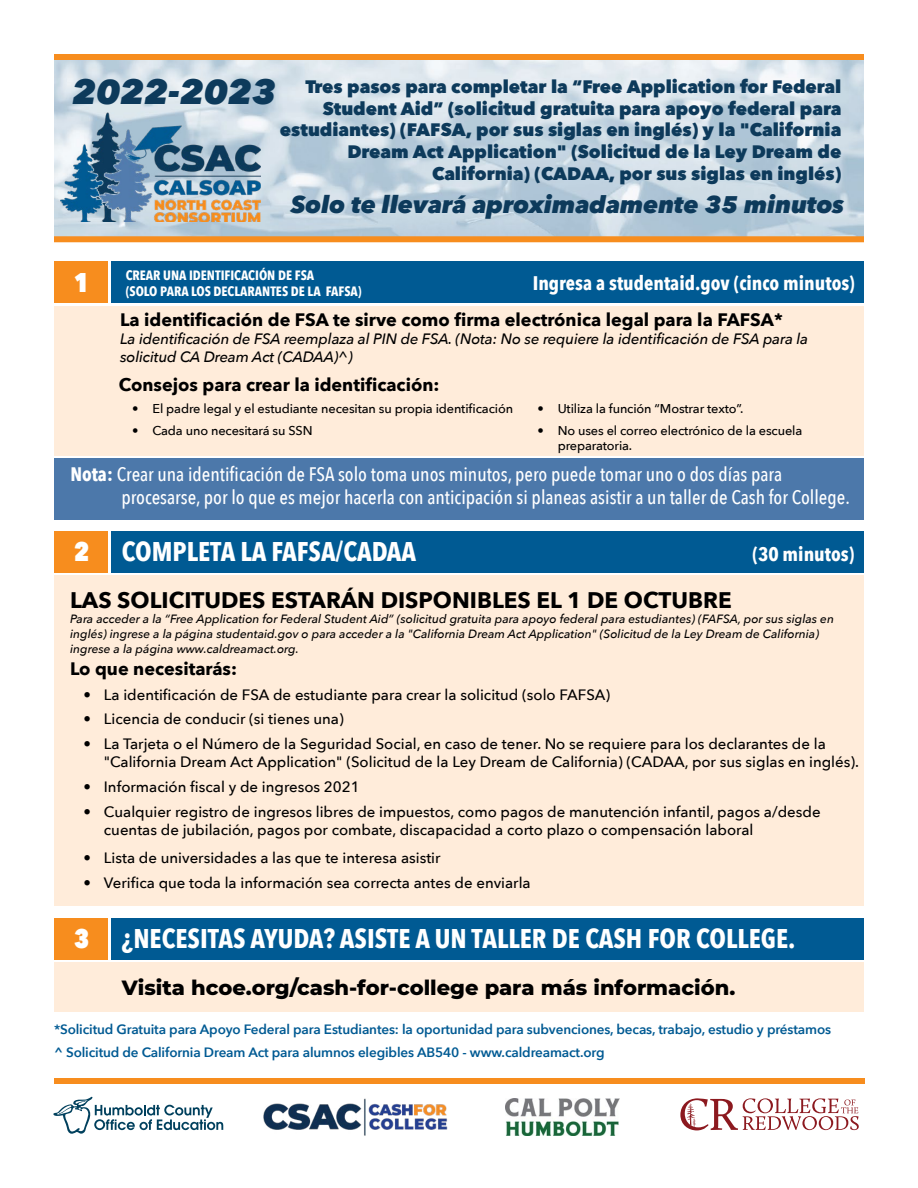
<style>
.page{position:relative;width:918px;height:1188px;background:#fff}
.page>*{position:absolute;margin:0;border:0;box-sizing:border-box;transform-origin:0 0}
.t1{font:italic 800 34.5px "Avenir Next";color:#0d3a5b}
.t2{font:700 27px "Avenir Next Condensed";color:#fff}
.t3{font:800 27px "Avenir Next Condensed";color:#fff}
.t4{font:italic 800 24px "Avenir Next";color:#0d3a5b}
.t5{font:700 22.5px "Avenir Next";color:#000}
.t6{font:800 21px "Montserrat";color:#000}
.t7{font:700 19.65px "Avenir Next Condensed";color:#fff}
.t8{font:500 19.5px "Avenir Next Condensed";color:#fff}
.Centered_H1{font:800 18px/21.6px "Avenir Next";color:#0d3a5b;text-align:right}
.t9{font:700 18px "Avenir Next";color:#000}
.t10{font:500 15px/18px "Avenir Next";color:#000}
.t11{font:italic 500 15px/18px "Avenir Next";letter-spacing:-.01em;color:#000}
.t12{font:600 13.5px "Avenir Next";letter-spacing:-.01em;color:#005a93}
.t13{font:700 13.5px "Avenir Next Condensed";color:#fff}
.t14{font:500 12.75px/15.3px "Avenir Next";letter-spacing:-.01em;color:#000}
.t15{font:italic 500 12px/15px "Avenir Next";color:#000}
.s1{font-weight:700}
.s2{font-weight:800}
</style>
<div class="page">
<div style="left:111px;top:261px;width:753px;height:42px;background:#005a93"></div>
<div style="left:111px;top:531px;width:753px;height:42px;background:#005a93"></div>
<div style="left:111px;top:918px;width:753px;height:41px;background:#005a93"></div>
<div style="left:54px;top:261px;width:54px;height:42px;background:#f78d1e"></div>
<div style="left:54px;top:458px;width:810px;height:61px;background:#4c78aa"></div>
<div style="left:54px;top:531px;width:54px;height:42px;background:#f78d1e"></div>
<div style="left:54px;top:918px;width:54px;height:41px;background:#f78d1e"></div>
<div style="left:54px;top:306px;width:810px;height:149px;background:#ffecda"></div>
<div style="left:54px;top:962px;width:810px;height:50px;background:#ffecda"></div>
<div style="left:54px;top:575px;width:810px;height:331px;background:#ffecda"></div>
<img style="left:54px;top:60px;width:810px;height:176px">
<img style="left:60px;top:112px;width:201px;height:110px">
<div style="left:54px;top:236px;width:810px;height:6px;background:#f78d1e"></div>
<div style="left:54px;top:54px;width:810px;height:6px;background:#f78d1e"></div>
<img style="left:506px;top:1099px;width:113px;height:36px">
<div style="left:54px;top:1078px;width:811px;height:6px;background:#f78d1e"></div>
<svg style="left:680px;top:1098px;width:179px;height:32px"></svg>
<img style="left:263px;top:1098px;width:185px;height:38px">
<svg style="left:53px;top:1097px;width:170px;height:37px"></svg>
<p class="t1" style="left:73px;top:70px;width:205px">2022-2023</p>
<p class="Centered_H1" style="left:305px;top:76px;width:537px">Tres pasos para completar la “Free Application for Federal<br>Student Aid” (solicitud gratuita para apoyo federal para</p>
<p class="Centered_H1" style="left:280px;top:119px;width:563px">estudiantes) (FAFSA, por sus siglas en inglés) y la "California<br>Dream Act Application" (Solicitud de la Ley Dream de</p>
<p class="Centered_H1" style="left:432px;top:162px;width:411px">California) (CADAA, por sus siglas en inglés)</p>
<p class="t4" style="left:291px;top:190px;width:555px">Solo te llevará aproximadamente 35 minutos</p>
<p class="t3" style="left:74px;top:265px;width:17px">1</p>
<p class="t13" style="left:126px;top:266px;width:190px">CREAR UNA IDENTIFICACIÓN DE FSA</p>
<p class="t13" style="left:126px;top:283px;width:238px">(SOLO PARA LOS DECLARANTES DE LA FAFSA)</p>
<p class="t7" style="left:533px;top:271px;width:324px">Ingresa a studentaid.gov (cinco minutos)</p>
<p class="t9" style="left:120px;top:304px;width:664px">La identificación de FSA te sirve como firma electrónica legal para la FAFSA*</p>
<p class="t11" style="left:120px;top:329px;width:690px">La identificación de FSA reemplaza al PIN de FSA. (Nota: No se requiere la identificación de FSA para la solicitud CA Dream Act (CADAA)^)</p>
<p class="t9" style="left:119px;top:369px;width:322px">Consejos para crear la identificación:</p>
<p class="t14" style="left:132px;top:400px;width:382px">• El padre legal y el estudiante necesitan su propia identificación</p>
<p class="t14" style="left:132px;top:422px;width:182px">• Cada uno necesitará su SSN</p>
<p class="t14" style="left:537px;top:400px;width:208px">• Utiliza la función “Mostrar texto”.</p>
<p class="t14" style="left:558px;top:422px;width:246px;text-indent:-20px">• No uses el correo electrónico de la escuela preparatoria.</p>
<p class="t8" style="left:70px;top:462px;width:713px"><span class="s1">Nota:</span> Crear una identificación de FSA solo toma unos minutos, pero puede tomar uno o dos días para</p>
<p class="t8" style="left:121px;top:485px;width:730px">procesarse, por lo que es mejor hacerla con anticipación si planeas asistir a un taller de Cash for College.</p>
<p class="t2" style="left:74px;top:535px;width:344px"><span class="s2">2</span> COMPLETA LA FAFSA/CADAA</p>
<p class="t7" style="left:753px;top:542px;width:103px">(30 minutos)</p>
<p class="t5" style="left:70px;top:581px;width:663px">LAS SOLICITUDES ESTARÁN DISPONIBLES EL 1 DE OCTUBRE</p>
<p class="t15" style="left:70px;top:611px;width:765px">Para acceder a la “Free Application for Federal Student Aid” (solicitud gratuita para apoyo federal para estudiantes) (FAFSA, por sus siglas en inglés) ingrese a la página studentaid.gov o para acceder a la "California Dream Act Application" (Solicitud de la Ley Dream de California)</p>
<p class="t15" style="left:70px;top:641px;width:230px">ingrese a la página www.caldreamact.org.</p>
<p class="t9" style="left:70px;top:653px;width:168px">Lo que necesitarás:</p>
<p class="t10" style="left:84px;top:685px;width:528px">• La identificación de FSA de estudiante para crear la solicitud (solo FAFSA)</p>
<p class="t10" style="left:84px;top:710px;width:262px">• Licencia de conducir (si tienes una)</p>
<p class="t10" style="left:104px;top:734px;width:757px;text-indent:-20px">• La Tarjeta o el Número de la Seguridad Social, en caso de tener. No se requiere para los declarantes de la "California Dream Act Application" (Solicitud de la Ley Dream de California) (CADAA, por sus siglas en inglés).</p>
<p class="t10" style="left:84px;top:777px;width:278px">• Información fiscal y de ingresos 2021</p>
<p class="t10" style="left:104px;top:802px;width:718px;text-indent:-20px">• Cualquier registro de ingresos libres de impuestos, como pagos de manutención infantil, pagos a/desde cuentas de jubilación, pagos por combate, discapacidad a corto plazo o compensación laboral</p>
<p class="t10" style="left:84px;top:848px;width:358px">• Lista de universidades a las que te interesa asistir</p>
<p class="t10" style="left:84px;top:873px;width:449px">• Verifica que toda la información sea correcta antes de enviarla</p>
<p class="t2" style="left:74px;top:922px;width:723px"><span class="s2">3</span> ¿NECESITAS AYUDA? ASISTE A UN TALLER DE CASH FOR COLLEGE.</p>
<p class="t6" style="left:122px;top:972px;width:615px">Visita hcoe.org/cash-for-college para más información.</p>
<p class="t12" style="left:54px;top:1018px;width:779px">*Solicitud Gratuita para Apoyo Federal para Estudiantes: la oportunidad para subvenciones, becas, trabajo, estudio y préstamos</p>
<p class="t12" style="left:54px;top:1041px;width:552px">^ Solicitud de California Dream Act para alumnos elegibles AB540 - www.caldreamact.org</p>
</div>
